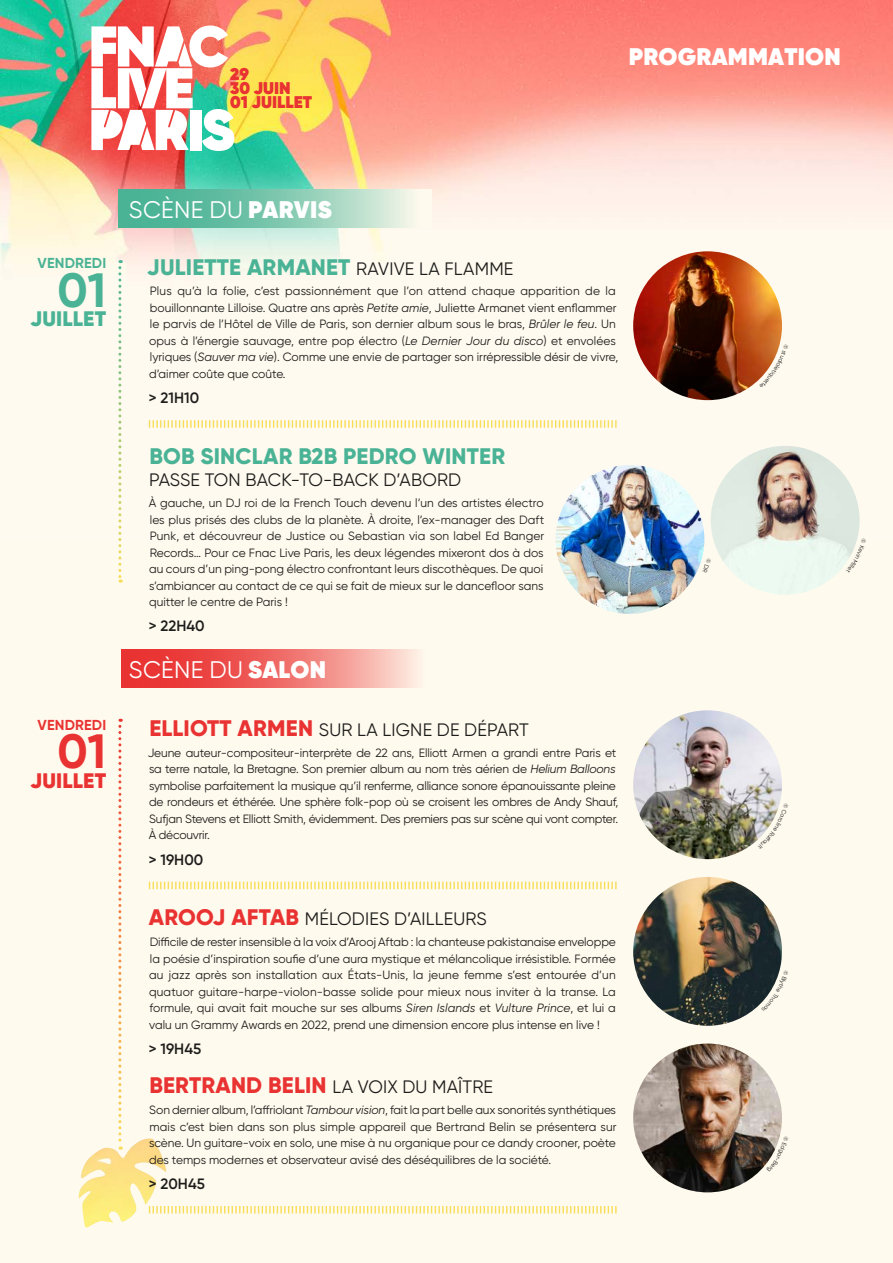
<style>
.page{position:relative;width:893px;height:1263px;background:#fffaee}
.page>*{position:absolute;margin:0;border:0;box-sizing:border-box;transform-origin:0 0}
.t1{font:700 48.15px "Gilroy";color:#e93332}
.t2{font:700 48.15px "Gilroy";color:#4ab395}
.t3{font:24px "Gilroy";letter-spacing:.01em;color:#fff}
.t4{font:800 24px "Gilroy";letter-spacing:.01em;color:#fff}
.t5{font:800 22.5px "Gilroy";letter-spacing:.01em;color:#4ab395}
.t6{font:900 21px "Gilroy";letter-spacing:.01em;color:#e93332}
.t7{font:900 21px "Gilroy";letter-spacing:.01em;color:#4ab395}
.t8{font:18px "Gilroy";letter-spacing:.01em;color:#1d1d1b}
.t9{font:800 16.95px/14.1px "Gilroy";color:#e93332}
.t10{font:600 15px "Gilroy";letter-spacing:.005em;color:#1d1d1b}
.t11{font:700 14.4px "Gilroy";letter-spacing:.01em;color:#e93332}
.t12{font:700 14.4px "Gilroy";letter-spacing:.01em;color:#4ab395}
.t13{font:12px/16.5px "Gilroy";letter-spacing:-.01em;color:#1d1d1b;text-align:justify}
.s1{font-weight:800}
.s2{font-weight:400;font-size:18px;color:#1d1d1b}
.s3{font-style:italic}
.s4{font-weight:800;font-size:22.5px;color:#e93332}
</style>
<div class="page">
<img style="left:0;top:0;width:893px;height:541px">
<svg style="left:91px;top:26px;width:143px;height:125px;background:#eac6bc"></svg>
<img style="left:78px;top:1138px;width:89px;height:90px">
<svg style="left:149px;top:882px;width:468px;height:7px"></svg>
<svg style="left:149px;top:1206px;width:468px;height:7px"></svg>
<svg style="left:118px;top:719px;width:3px;height:430px"></svg>
<svg style="left:121px;top:649px;width:297px;height:38px;background:#f0726e"></svg>
<img style="left:633px;top:1043px;width:149px;height:149px;border-radius:74px">
<img style="left:633px;top:877px;width:149px;height:149px;border-radius:74px">
<img style="left:633px;top:710px;width:149px;height:149px;border-radius:74px">
<img style="left:556px;top:465px;width:148px;height:149px;border-radius:74px">
<svg style="left:149px;top:420px;width:468px;height:8px"></svg>
<svg style="left:118px;top:189px;width:314px;height:38px;background:#8bccb4"></svg>
<svg style="left:118px;top:260px;width:3px;height:323px"></svg>
<img style="left:633px;top:251px;width:149px;height:149px;border-radius:74px">
<img style="left:711px;top:446px;width:149px;height:149px;border-radius:74px">
<svg style="left:766px;top:1136px;width:14px;height:28px"></svg>
<svg style="left:761px;top:970px;width:19px;height:33px"></svg>
<svg style="left:758px;top:803px;width:22px;height:36px"></svg>
<svg style="left:759px;top:344px;width:30px;height:44px"></svg>
<svg style="left:846px;top:539px;width:20px;height:24px"></svg>
<h3 class="t9" style="left:230px;top:67px;width:84px">29<br>30 JUIN<br>01 JUILLET</h3>
<h2 class="t4" style="left:629px;top:42px;width:213px">PROGRAMMATION</h2>
<p class="t12" style="left:38px;top:254px;width:70px">VENDREDI</p>
<h1 class="t2" style="left:57px;top:260px;width:50px">01</h1>
<h3 class="t7" style="left:30px;top:306px;width:78px">JUILLET</h3>
<p class="t11" style="left:38px;top:716px;width:70px">VENDREDI</p>
<h1 class="t1" style="left:57px;top:721px;width:50px">01</h1>
<h3 class="t6" style="left:30px;top:767px;width:78px">JUILLET</h3>
<h2 class="t3" style="left:129px;top:195px;width:204px">SCÈNE DU <span class="s1">PARVIS</span></h2>
<h3 class="t5" style="left:147px;top:253px;width:368px">JULIETTE ARMANET <span class="s2">RAVIVE LA FLAMME</span></h3>
<p class="t13" style="left:149px;top:283px;width:471px;text-align:left">Plus qu’à la folie, c’est passionnément que l’on attend chaque apparition de la bouillonnante Lilloise. Quatre ans après <span class="s3">Petite amie</span>, Juliette Armanet vient enflammer le parvis de l’Hôtel de Ville de Paris, son dernier album sous le bras, <span class="s3">Brûler le feu</span>. Un opus à l’énergie sauvage, entre pop électro (<span class="s3">Le Dernier Jour du disco</span>) et envolées lyriques (<span class="s3">Sauver ma vie</span>). Comme une envie de partager son irrépressible désir de vivre, d’aimer coûte que coûte.</p>
<p class="t10" style="left:149px;top:389px;width:52px">&gt; 21H10</p>
<h3 class="t5" style="left:149px;top:442px;width:357px">BOB SINCLAR B2B PEDRO WINTER</h3>
<h3 class="t8" style="left:149px;top:469px;width:313px">PASSE TON BACK-TO-BACK D’ABORD</h3>
<p class="t13" style="left:149px;top:495px;width:397px">À gauche, un DJ roi de la French Touch devenu l’un des artistes électro les plus prisés des clubs de la planète. À droite, l’ex-manager des Daft Punk, et découvreur de Justice ou Sebastian via son label Ed Banger Records… Pour ce Fnac Live Paris, les deux légendes mixeront dos à dos au cours d’un ping-pong électro confrontant leurs discothèques. De quoi s’ambiancer au contact de ce qui se fait de mieux sur le dancefloor sans quitter le centre de Paris !</p>
<p class="t10" style="left:149px;top:617px;width:57px">&gt; 22H40</p>
<h2 class="t3" style="left:129px;top:655px;width:198px">SCÈNE DU <span class="s1">SALON</span></h2>
<h3 class="t8" style="left:149px;top:719px;width:381px"><span class="s4">ELLIOTT ARMEN</span> SUR LA LIGNE DE DÉPART</h3>
<p class="t13" style="left:148px;top:744px;width:472px;text-align:left">Jeune auteur-compositeur-interprète de 22 ans, Elliott Armen a grandi entre Paris et sa terre natale, la Bretagne. Son premier album au nom très aérien de <span class="s3">Helium Balloons </span>symbolise parfaitement la musique qu’il renferme, alliance sonore épanouissante pleine de rondeurs et éthérée. Une sphère folk-pop où se croisent les ombres de Andy Shauf, Sufjan Stevens et Elliott Smith, évidemment. Des premiers pas sur scène qui vont compter.<br>À découvrir.</p>
<p class="t10" style="left:149px;top:850px;width:56px">&gt; 19H00</p>
<h3 class="t8" style="left:149px;top:908px;width:340px"><span class="s4">AROOJ AFTAB</span> MÉLODIES D’AILLEURS</h3>
<p class="t13" style="left:149px;top:934px;width:468px">Difficile de rester insensible à la voix d’Arooj Aftab : la chanteuse pakistanaise enveloppe la poésie d’inspiration soufie d’une aura mystique et mélancolique irrésistible. Formée au jazz après son installation aux États-Unis, la jeune femme s’est entourée d’un quatuor guitare-harpe-violon-basse solide pour mieux nous inviter à la transe. La formule, qui avait fait mouche sur ses albums <span class="s3">Siren Islands</span> et <span class="s3">Vulture Prince</span>, et lui a valu un Grammy Awards en 2022, prend une dimension encore plus intense en live !</p>
<p class="t10" style="left:149px;top:1039px;width:54px">&gt; 19H45</p>
<h3 class="t8" style="left:149px;top:1076px;width:345px"><span class="s4">BERTRAND BELIN</span> LA VOIX DU MAÎTRE</h3>
<p class="t13" style="left:149px;top:1102px;width:469px">Son dernier album, l’affriolant <span class="s3">Tambour vision</span>, fait la part belle aux sonorités synthétiques mais c’est bien dans son plus simple appareil que Bertrand Belin se présentera sur scène. Un guitare-voix en solo, une mise à nu organique pour ce dandy crooner, poète des temps modernes et observateur avisé des déséquilibres de la société.</p>
<p class="t10" style="left:149px;top:1174px;width:58px">&gt; 20H45</p>
</div>
